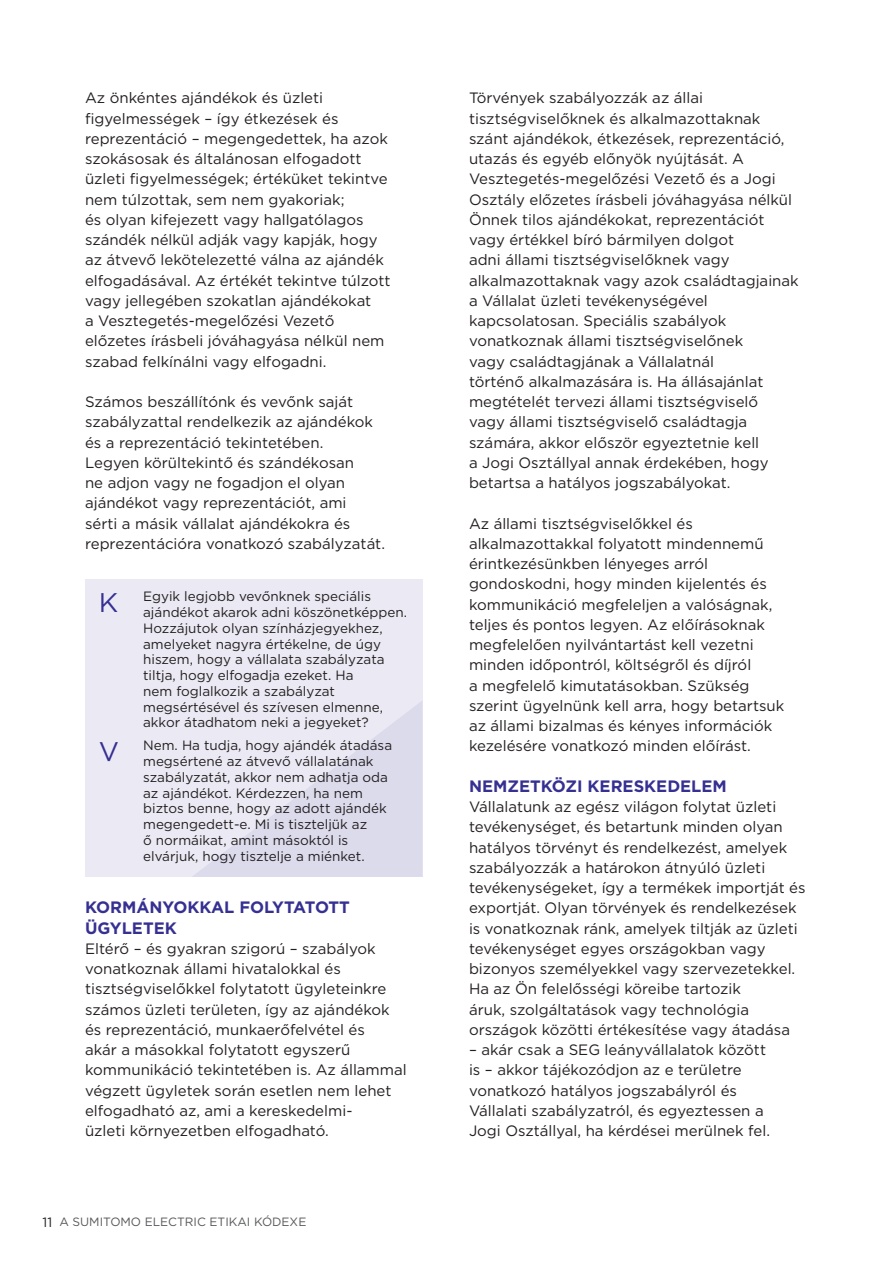
<style>
.page{position:relative;width:893px;height:1263px;background:#fff}
.page>*{position:absolute;margin:0;border:0;box-sizing:border-box;transform-origin:0 0}
.BLUE_HEADS{font:700 16.5px/20.2px "Gotham";color:#353092}
.BODY{font:15px/20.2px "Gotham";color:#231f20}
.t1{font:13.5px/15.8px "Gotham";color:#231f20}
.t2{font:12px "Gotham";color:#57585a}
.s1{font-size:27px;color:#353092}
.s2{font-size:13.5px;color:#231f20}
</style>
<div class="page">
<div style="left:85px;top:579px;width:338px;height:298px;background:#ebeaf4"></div>
<svg style="left:192px;top:701px;width:230px;height:176px"></svg>
<p class="BODY" style="left:85px;top:88px;width:307px">Az önkéntes ajándékok és üzleti figyelmességek – így étkezések és reprezentáció – megengedettek, ha azok szokásosak és általánosan elfogadott üzleti figyelmességek; értéküket tekintve nem túlzottak, sem nem gyakoriak;<br>és olyan kifejezett vagy hallgatólagos szándék nélkül adják vagy kapják, hogy az átvevő lekötelezetté válna az ajándék elfogadásával. Az értékét tekintve túlzott vagy jellegében szokatlan ajándékokat<br>a Vesztegetés-megelőzési Vezető előzetes írásbeli jóváhagyása nélkül nem szabad felkínálni vagy elfogadni.</p>
<p class="BODY" style="left:85px;top:391px;width:301px">Számos beszállítónk és vevőnk saját szabályzattal rendelkezik az ajándékok és a reprezentáció tekintetében.<br>Legyen körültekintő és szándékosan<br>ne adjon vagy ne fogadjon el olyan ajándékot vagy reprezentációt, ami<br>sérti a másik vállalat ajándékokra és reprezentációra vonatkozó szabályzatát.</p>
<p class="t1" style="left:143px;top:588px;width:265px;text-indent:-44px"><span class="s1">K</span> Egyik legjobb vevőnknek speciális ajándékot akarok adni köszönetképpen.<br>Hozzájutok olyan színházjegyekhez, amelyeket nagyra értékelne, de úgy hiszem, hogy a vállalata szabályzata tiltja, hogy elfogadja ezeket. Ha<br>nem foglalkozik a szabályzat megsértésével és szívesen elmenne, akkor átadhatom neki a jegyeket?</p>
<p class="t1" style="left:143px;top:737px;width:250px;text-indent:-44px"><span class="s1">V</span> Nem. Ha tudja, hogy ajándék átadása megsértené az átvevő vállalatának szabályzatát, akkor nem adhatja oda az ajándékot. Kérdezzen, ha nem biztos benne, hogy az adott ajándék megengedett-e. Mi is tiszteljük az<br>ő normáikat, amint másoktól is elvárjuk, hogy tisztelje a miénket.</p>
<p class="BLUE_HEADS" style="left:85px;top:897px;width:266px">KORMÁNYOKKAL FOLYTATOTT<br>ÜGYLETEK</p>
<p class="BODY" style="left:85px;top:938px;width:323px">Eltérő – és gyakran szigorú – szabályok vonatkoznak állami hivatalokkal és tisztségviselőkkel folytatott ügyleteinkre számos üzleti területen, így az ajándékok és reprezentáció, munkaerőfelvétel és<br>akár a másokkal folytatott egyszerű kommunikáció tekintetében is. Az állammal végzett ügyletek során esetlen nem lehet elfogadható az, ami a kereskedelmi-<br>üzleti környezetben elfogadható.</p>
<p class="t2" style="left:43px;top:1214px;width:265px"><span class="s2">11</span> A SUMITOMO ELECTRIC ETIKAI KÓDEXE</p>
<p class="BODY" style="left:469px;top:88px;width:331px">Törvények szabályozzák az állai tisztségviselőknek és alkalmazottaknak szánt ajándékok, étkezések, reprezentáció, utazás és egyéb előnyök nyújtását. A Vesztegetés-megelőzési Vezető és a Jogi Osztály előzetes írásbeli jóváhagyása nélkül Önnek tilos ajándékokat, reprezentációt vagy értékkel bíró bármilyen dolgot<br>adni állami tisztségviselőknek vagy alkalmazottaknak vagy azok családtagjainak a Vállalat üzleti tevékenységével kapcsolatosan. Speciális szabályok vonatkoznak állami tisztségviselőnek<br>vagy családtagjának a Vállalatnál<br>történő alkalmazására is. Ha állásajánlat megtételét tervezi állami tisztségviselő<br>vagy állami tisztségviselő családtagja számára, akkor először egyeztetnie kell<br>a Jogi Osztállyal annak érdekében, hogy betartsa a hatályos jogszabályokat.</p>
<p class="BODY" style="left:469px;top:513px;width:317px">Az állami tisztségviselőkkel és alkalmazottakkal folyatott mindennemű érintkezésünkben lényeges arról gondoskodni, hogy minden kijelentés és kommunikáció megfeleljen a valóságnak, teljes és pontos legyen. Az előírásoknak megfelelően nyilvántartást kell vezetni minden időpontról, költségről és díjról<br>a megfelelő kimutatásokban. Szükség szerint ügyelnünk kell arra, hogy betartsuk az állami bizalmas és kényes információk kezelésére vonatkozó minden előírást.</p>
<p class="BLUE_HEADS" style="left:469px;top:776px;width:259px">NEMZETKÖZI KERESKEDELEM</p>
<p class="BODY" style="left:469px;top:796px;width:338px">Vállalatunk az egész világon folytat üzleti tevékenységet, és betartunk minden olyan hatályos törvényt és rendelkezést, amelyek szabályozzák a határokon átnyúló üzleti tevékenységeket, így a termékek importját és exportját. Olyan törvények és rendelkezések is vonatkoznak ránk, amelyek tiltják az üzleti tevékenységet egyes országokban vagy bizonyos személyekkel vagy szervezetekkel.<br>Ha az Ön felelősségi köreibe tartozik<br>áruk, szolgáltatások vagy technológia országok közötti értékesítése vagy átadása</p>
<p class="BODY" style="left:469px;top:1039px;width:303px">– akár csak a SEG leányvállalatok között is – akkor tájékozódjon az e területre vonatkozó hatályos jogszabályról és Vállalati szabályzatról, és egyeztessen a Jogi Osztállyal, ha kérdései merülnek fel.</p>
</div>
